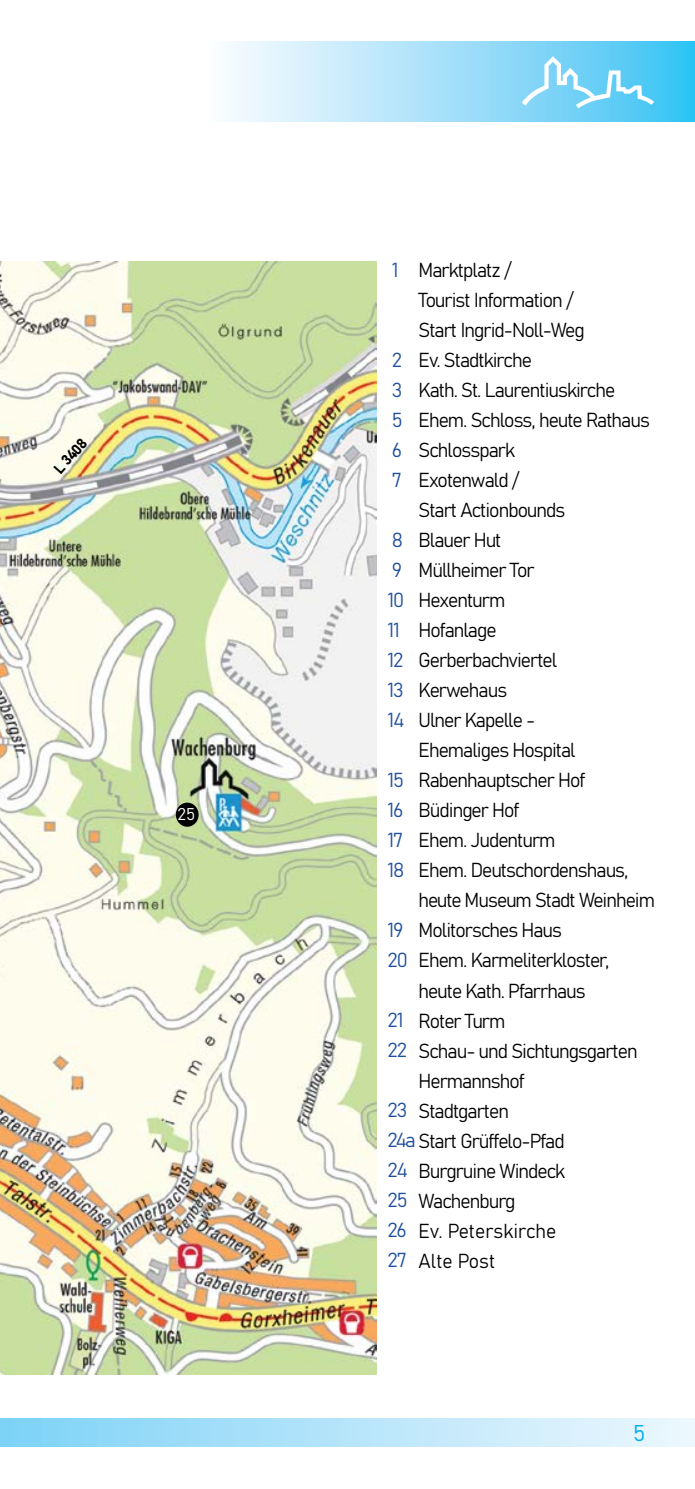
<style>
.page{position:relative;width:695px;height:1489px;background:#fff}
.page>*{position:absolute;margin:0;border:0;box-sizing:border-box;transform-origin:0 0}
.t1{font:700 22.5px "Arial";color:#007bbb}
.t2{font:20px/30px "Bahnschrift";letter-spacing:-.05em;color:#000;scale:.95 1}
.t3{font:20px/30px "Bahnschrift";letter-spacing:-.05em;color:#1f4f9f}
.t4{font:16.75px "Bahnschrift";color:#fff}
.t5{font:14.75px "Bahnschrift";color:#000}
.s1{color:#1f4f9f}
.s2{font-family:"Bahnschrift";font-weight:400;color:#00aeef}
</style>
<div class="page">
<div style="left:0;top:1418px;width:694px;height:28px;background:linear-gradient(to right,#7ed2f7,#eef8fe)"></div>
<svg style="left:228px;top:41px;width:466px;height:81px"></svg>
<svg style="left:521px;top:56px;width:133px;height:52px"></svg>
<img style="left:0;top:261px;width:376px;height:1112px">
<div style="left:177px;top:803px;width:21px;height:22px;background:#000;border-radius:50%"></div>
<div style="left:176px;top:802px;width:22px;height:24px;border:2px solid #000;border-radius:50%"></div>
<p class="t5" style="left:48px;top:463px;width:43px;rotate:-48deg">L 3408</p>
<p class="t4" style="left:177px;top:801px;width:19px">25</p>
<p class="t2" style="left:418px;top:254px;width:250px">Marktplatz /<br>Tourist Information /<br>Start Ingrid-Noll-Weg<br>Ev. Stadtkirche<br>Kath. St. Laurentiuskirche<br>Ehem. Schloss, heute Rathaus<br>Schlosspark<br>Exotenwald /<br>Start Actionbounds<br>Blauer Hut<br>Müllheimer Tor<br>Hexenturm<br>Hofanlage<br>Gerberbachviertel<br>Kerwehaus<br>Ulner Kapelle -<br>Ehemaliges Hospital<br>Rabenhauptscher Hof<br>Büdinger Hof<br>Ehem. Judenturm<br>Ehem. Deutschordenshaus, heute Museum Stadt Weinheim<br>Molitorsches Haus<br>Ehem. Karmeliterkloster, heute Kath. Pfarrhaus<br>Roter Turm<br>Schau- und Sichtungsgarten<br>Hermannshof<br>Stadtgarten</p>
<p class="t3" style="left:392px;top:253px;width:8px">1</p>
<p class="t3" style="left:392px;top:343px;width:12px;text-align:justify">2<br>3<br>5<br>6<br>7</p>
<p class="t3" style="left:387px;top:523px;width:19px">8<br>9<br>10<br>11<br>12<br>13<br>14</p>
<p class="t3" style="left:387px;top:763px;width:18px;text-align:justify">15<br>16<br>17<br>18</p>
<p class="t3" style="left:387px;top:913px;width:22px">19<br>20</p>
<p class="t3" style="left:387px;top:1003px;width:21px">21<br>22</p>
<p class="t2" style="left:387px;top:1093px;width:188px"><span class="s1">23<br>24a</span> Start Grüffelo-Pfad<br><span class="s1">24<br>25<br>26<br>27</span></p>
<p class="t2" style="left:418px;top:1154px;width:156px">Burgruine Windeck<br>Wachenburg<br>Ev. Peterskirche<br>Alte Post</p>
<p class="t1" style="left:622px;top:1416px;width:25px">5<span class="s2">5</span></p>
</div>
